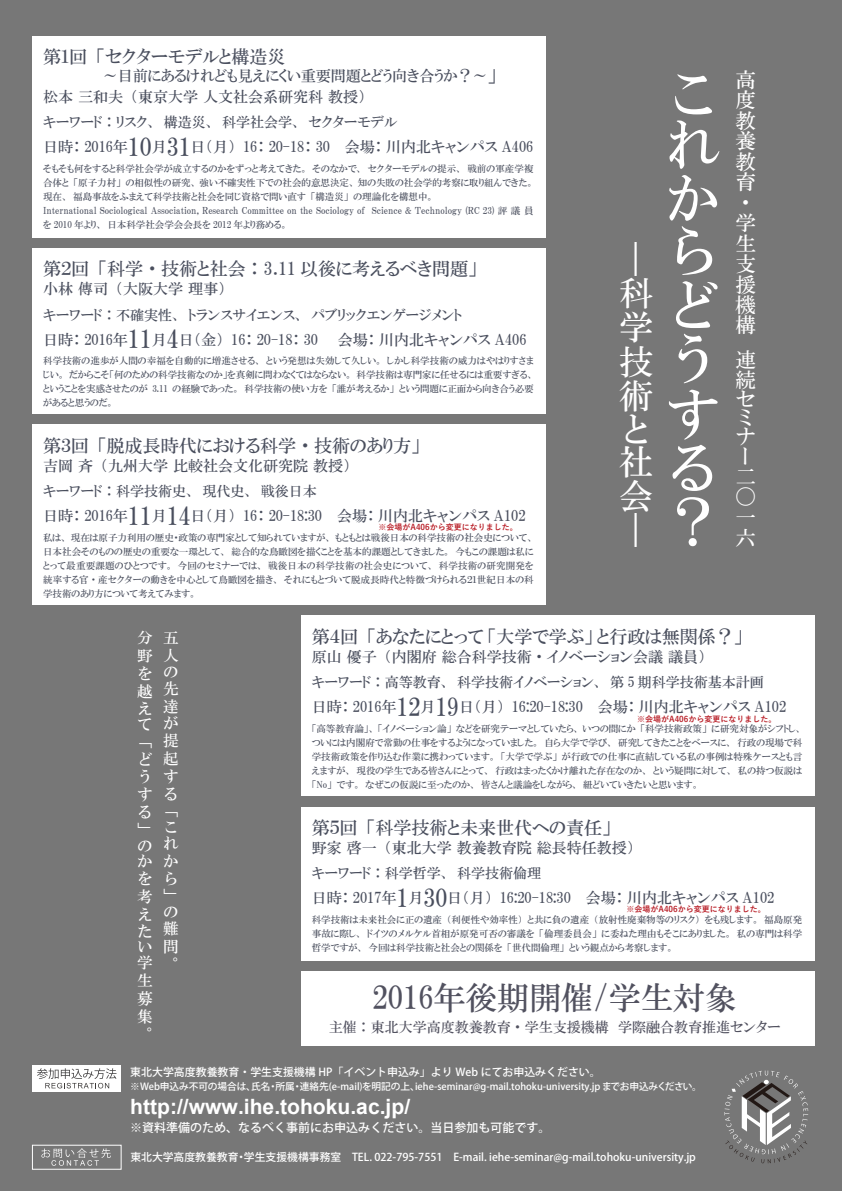
<style>
.page{position:relative;width:842px;height:1191px;background:#777}
.page>*{position:absolute;margin:0;border:0;box-sizing:border-box;transform-origin:0 0}
.t1{font:54.9px/53.7px "HGP Mincho B";color:#fff}
.t2{font:34.1px/33.8px "HGP Mincho B";color:#fff}
.t3{font:32px "HGP Mincho B";color:#51515f}
.t4{font:700 21.1px "Arial";color:#fff}
.t5{font:20.5px/19.8px "HGP Mincho B";color:#fff}
.t6{font:18px "HGP Mincho B";color:#494e5d}
.t7{font:15.5px/17.9px "HGP Mincho B";color:#fff;text-align:justify}
.t8{font:15px "HGP Mincho B";color:#494e5d}
.t9{font:14px "HGP Mincho B";color:#494e5d}
.t10{font:14px "HGP Mincho B";color:#51515f}
.t11{font:500 12px "Koz Go Pro";color:#fff}
.t12{font:500 10.9px "Koz Go Pro";color:#fff}
.t13{font:500 10.8px "Koz Go Pro";color:#fff}
.t14{font:500 9.7px "Koz Go Pro";color:#fff}
.t15{font:9.5px/14px "HGP Mincho B";color:#494e5d;text-align:justify}
.t16{font:700 8px "Yu Gothic";color:#b81c25}
.s1{font-size:18px}
.s2{font-size:25px}
</style>
<div class="page">
<div style="left:32px;top:1065px;width:89px;height:26px;background:#fff"></div>
<svg style="left:37px;top:1068px;width:79px;height:20px"></svg>
<div style="left:32px;top:1145px;width:89px;height:24px;border:1px solid #fff"></div>
<svg style="left:41px;top:1148px;width:70px;height:17px"></svg>
<div style="left:301px;top:971px;width:514px;height:74px;background:#fff"></div>
<div style="left:32px;top:36px;width:514px;height:201px;background:#fff"></div>
<div style="left:32px;top:248px;width:514px;height:166px;background:#fff"></div>
<div style="left:32px;top:425px;width:514px;height:180px;background:#fff"></div>
<div style="left:301px;top:616px;width:514px;height:180px;background:#fff"></div>
<div style="left:301px;top:807px;width:514px;height:153px;background:#fff"></div>
<svg style="left:724px;top:1070px;width:84px;height:93px"></svg>
<h3 class="t6" style="left:43px;top:47px;width:244px">第１回「セクターモデルと構造災</h3>
<h3 class="t8" style="left:43px;top:68px;width:455px"><span class="s1">　　　　　</span>～目前にあるけれども見えにくい重要問題とどう向き合うか？～<span class="s1">」</span></h3>
<h3 class="t8" style="left:43px;top:89px;width:324px">松本 三和夫（東京大学 人文社会系研究科 教授）</h3>
<h3 class="t9" style="left:43px;top:115px;width:355px">キーワード：リスク、構造災、科学社会学、セクターモデル</h3>
<h3 class="t8" style="left:43px;top:139px;width:492px">日時： 2016年<span class="s2">10</span>月<span class="s2">31</span>日（月） 16： 20-18： 30　 会場：川内北キャンパス A406</h3>
<p class="t15" style="left:43px;top:161px;width:492px;text-align:left">そもそも何をすると科学社会学が成立するのかをずっと考えてきた。そのなかで、セクターモデルの提示、戦前の軍産学複合体と「原子力村」の相似性の研究、強い不確実性下での社会的意思決定、知の失敗の社会学的考察に取り組んできた。現在、福島事故をふまえて科学技術と社会を同じ資格で問い直す「構造災」の理論化を構想中。<br>International Sociological Association, Research Committee on the Sociology of Science &amp; Technology (RC 23) 評議員を 2010 年より、日本科学社会学会会長を 2012 年より務める。</p>
<h3 class="t6" style="left:43px;top:259px;width:435px">第２回「科学・技術と社会： 3.11 以後に考えるべき問題」</h3>
<h3 class="t8" style="left:43px;top:281px;width:184px">小林 傳司（大阪大学 理事）</h3>
<h3 class="t9" style="left:43px;top:307px;width:420px">キーワード：不確実性、トランスサイエンス、パブリックエンゲージメント</h3>
<h3 class="t8" style="left:43px;top:331px;width:485px">日時： 2016年<span class="s2">11</span>月<span class="s2">4</span>日（金） 16： 20-18： 30　　会場：川内北キャンパス A406</h3>
<p class="t15" style="left:43px;top:353px;width:492px">科学技術の進歩が人間の幸福を自動的に増進させる、という発想は失効して久しい。しかし科学技術の威力はやはりすさまじい。だからこそ「何のための科学技術なのか」を真剣に問わなくてはならない。科学技術は専門家に任せるには重要すぎる、ということを実感させたのが 3.11 の経験であった。科学技術の使い方を「誰が考えるか」という問題に正面から向き合う必要があると思うのだ。</p>
<h3 class="t6" style="left:43px;top:436px;width:379px">第３回「脱成長時代における科学・技術のあり方」</h3>
<h3 class="t8" style="left:43px;top:458px;width:309px">吉岡 斉（九州大学 比較社会文化研究院 教授）</h3>
<h3 class="t9" style="left:43px;top:484px;width:275px">キーワード：科学技術史、現代史、戦後日本</h3>
<h3 class="t8" style="left:43px;top:508px;width:484px">日時： 2016年<span class="s2">11</span>月<span class="s2">14</span>日（月） 16： 20-18:30 　会場：川内北キャンパス A102</h3>
<p class="t16" style="left:378px;top:522px;width:141px">※会場がA406から変更になりました。</p>
<p class="t15" style="left:43px;top:530px;width:492px">私は、現在は原子力利用の歴史・政策の専門家として知られていますが、もともとは戦後日本の科学技術の社会史について、日本社会そのものの歴史の重要な一環として、総合的な鳥瞰図を描くことを基本的課題としてきました。今もこの課題は私にとって最重要課題のひとつです。今回のセミナーでは、戦後日本の科学技術の社会史について、科学技術の研究開発を統率する官・産セクターの動きを中心として鳥瞰図を描き、それにもとづいて脱成長時代と特徴づけられる２１世紀日本の科学技術のあり方について考えてみます。</p>
<h2 class="t2" style="left:653px;top:242px;width:36px;rotate:90deg">―</h2>
<h2 class="t2" style="left:619px;top:276px;width:35px">科学技術と社会</h2>
<h2 class="t2" style="left:653px;top:513px;width:36px;rotate:90deg">―</h2>
<h3 class="t5" style="left:736px;top:69px;width:22px;line-height:20.5px;text-align:justify">高度教養教育</h3>
<h3 class="t5" style="left:736px;top:199px;width:22px;line-height:15.4px">・学</h3>
<h3 class="t5" style="left:736px;top:233px;width:33px;line-height:20.8px">生支援機構　</h3>
<h3 class="t5" style="left:736px;top:349px;width:22px;line-height:20.4px;text-align:justify">連続セ</h3>
<h3 class="t5" style="left:736px;top:408px;width:21px">ミナー二〇一六</h3>
<h1 class="t1" style="left:665px;top:76px;width:56px;line-height:46.1px">これ</h1>
<h1 class="t1" style="left:665px;top:172px;width:54px">からどうする？</h1>
<h3 class="t7" style="left:137px;top:628px;width:17px">分野を越えて</h3>
<h3 class="t7" style="left:137px;top:740px;width:16px">「</h3>
<h3 class="t7" style="left:137px;top:751px;width:16px;line-height:17.5px;text-align:left">どうする」の</h3>
<h3 class="t7" style="left:137px;top:853px;width:17px;line-height:17.3px">かを考えたい</h3>
<h3 class="t7" style="left:137px;top:953px;width:17px">学生募集。</h3>
<h3 class="t7" style="left:163px;top:628px;width:17px">五人の</h3>
<h3 class="t7" style="left:163px;top:679px;width:17px;line-height:17.6px">先達が提起する</h3>
<h3 class="t7" style="left:163px;top:809px;width:16px">「</h3>
<h3 class="t7" style="left:163px;top:821px;width:17px;line-height:15.1px">これ</h3>
<h3 class="t7" style="left:163px;top:852px;width:16px;line-height:17.4px">から」の</h3>
<h3 class="t7" style="left:163px;top:919px;width:17px">難問。</h3>
<h3 class="t6" style="left:312px;top:627px;width:433px">第４回「あなたにとって「大学で学ぶ」と行政は無関係？」</h3>
<h3 class="t8" style="left:312px;top:649px;width:395px">原山 優子（内閣府 総合科学技術・イノベーション会議 議員）</h3>
<h3 class="t9" style="left:312px;top:675px;width:454px">キーワード：高等教育、科学技術イノベーション、第 5 期科学技術基本計画</h3>
<h3 class="t8" style="left:312px;top:699px;width:476px">日時： 2016年<span class="s2">12</span>月<span class="s2">19</span>日（月） 16:20-18:30 　会場：川内北キャンパス A102</h3>
<p class="t16" style="left:637px;top:714px;width:141px">※会場がA406から変更になりました。</p>
<p class="t15" style="left:312px;top:721px;width:492px">「高等教育論」、「イノベーション論」などを研究テーマとしていたら、いつの間にか「科学技術政策」に研究対象がシフトし、ついには内閣府で常勤の仕事をするようになっていました。自ら大学で学び、研究してきたことをベースに、行政の現場で科学技術政策を作り込む作業に携わっています。「大学で学ぶ」が行政での仕事に直結している私の事例は特殊ケースとも言えますが、現役の学生である皆さんにとって、行政はまったくかけ離れた存在なのか、という疑問に対して、私の持つ仮説は「No」です。なぜこの仮説に至ったのか、皆さんと議論をしながら、紐どいていきたいと思います。</p>
<h3 class="t6" style="left:312px;top:818px;width:301px">第５回「科学技術と未来世代への責任」</h3>
<h3 class="t8" style="left:312px;top:840px;width:324px">野家 啓一（東北大学 教養教育院 総長特任教授）</h3>
<h3 class="t9" style="left:312px;top:866px;width:231px">キーワード：科学哲学、科学技術倫理</h3>
<h3 class="t8" style="left:312px;top:890px;width:464px">日時： 2017年<span class="s2">1</span>月<span class="s2">30</span>日（月） 16:20-18:30　 会場：川内北キャンパス A102</h3>
<p class="t16" style="left:626px;top:905px;width:141px">※会場がA406から変更になりました。</p>
<p class="t15" style="left:312px;top:912px;width:492px">科学技術は未来社会に正の遺産（利便性や効率性）と共に負の遺産（放射性廃棄物等のリスク）をも残します。福島原発事故に際し、ドイツのメルケル首相が原発可否の審議を「倫理委員会」に委ねた理由もそこにありました。私の専門は科学哲学ですが、今回は科学技術と社会との関係を「世代間倫理」という観点から考察します。</p>
<h3 class="t3" style="left:373px;top:981px;width:366px">2016年後期開催/学生対象</h3>
<h3 class="t10" style="left:329px;top:1020px;width:453px">主催：東北大学高度教養教育・学生支援機構　学際融合教育推進センター</h3>
<p class="t12" style="left:130px;top:1065px;width:472px">東北大学高度教養教育・学生支援機構 HP「イベント申込み」より Web にてお申込みください。</p>
<p class="t14" style="left:130px;top:1079px;width:573px">※Web申込み不可の場合は、氏名・所属・連絡先(e-mail)を明記の上、iehe-seminar@g-mail.tohoku-university.jp までお申込みください。</p>
<h3 class="t4" style="left:130px;top:1092px;width:281px">http://www.ihe.tohoku.ac.jp/</h3>
<p class="t11" style="left:130px;top:1119px;width:421px">※資料準備のため、なるべく事前にお申込みください。当日参加も可能です。</p>
<p class="t13" style="left:130px;top:1149px;width:567px">東北大学高度教養教育・学生支援機構事務室　TEL. 022-795-7551　E-mail. iehe-seminar@g-mail.tohoku-university.jp</p>
</div>
